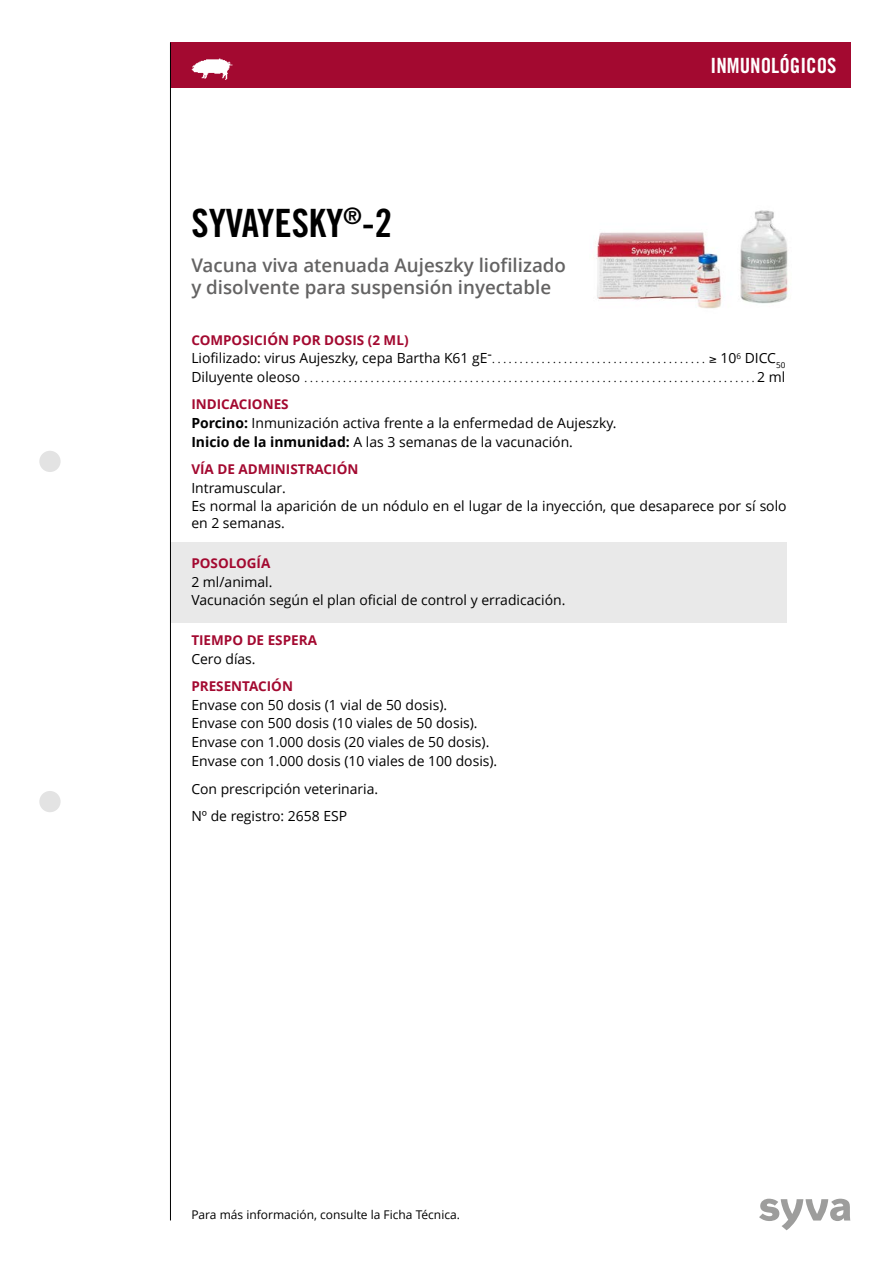
<style>
.page{position:relative;width:893px;height:1263px;background:#fff}
.page>*{position:absolute;margin:0;border:0;box-sizing:border-box;transform-origin:0 0}
.t1{font:39px "Trade Gothic LT Std Bd Cn 20";color:#000}
.t2{font:21px "Trade Gothic LT Std Bd Cn 20";color:#fff}
.t3{font:600 18.75px/22.5px "Open Sans";color:#646363}
.t4{font:13.95px/18.9px "Open Sans";color:#000}
.t5{font:700 13.5px "Open Sans";color:#a30930}
.t6{font:12px "Open Sans";color:#000}
.t7{font:10.5px "Open Sans";color:#000}
.s1{font-size:10.5px}
.s2{font-size:13.95px}
.s3{font-weight:700}
</style>
<div class="page">
<div style="left:170px;top:43px;width:680px;height:45px;background:#a30930"></div>
<div style="left:170px;top:542px;width:617px;height:81px;background:#e9e9e9"></div>
<hr style="left:170px;top:43px;width:1px;height:1177px;background:#000">
<svg style="left:759px;top:1199px;width:91px;height:31px"></svg>
<div style="left:39px;top:451px;width:22px;height:21px;background:#e3e3e3;border-radius:50%"></div>
<div style="left:39px;top:791px;width:22px;height:21px;background:#e3e3e3;border-radius:50%"></div>
<img style="left:593px;top:210px;width:196px;height:99px">
<img style="left:191px;top:42px;width:43px;height:38px">
<h2 class="t2" style="left:711px;top:52px;width:127px">INMUNOLÓGICOS</h2>
<h1 class="t1" style="left:191px;top:199px;width:202px">SYVAYESKY<sup>®</sup>-2</h1>
<h3 class="t3" style="left:191px;top:254px;width:376px">Vacuna viva atenuada Aujeszky liofilizado y disolvente para suspensión inyectable</h3>
<p class="t5" style="left:191px;top:332px;width:219px">COMPOSICIÓN POR DOSIS (2 ML)</p>
<p class="t4" style="left:191px;top:349px;width:596px">Liofilizado: virus Aujeszky, cepa Bartha K61 gE- <span class="s1">. . . . . . . . . . . . . . . . . . . . . . . . . . . . . . . . . . . . . . .</span> ≥ 10<sup>6</sup> DICC<sub>50</sub></p>
<p class="t7" style="left:191px;top:372px;width:596px"><span class="s2">Diluyente oleoso</span> . . . . . . . . . . . . . . . . . . . . . . . . . . . . . . . . . . . . . . . . . . . . . . . . . . . . . . . . . . . . . . . . . . . . . . . . . . . . . . . . . . <span class="s2">2 ml</span></p>
<p class="t5" style="left:191px;top:396px;width:99px">I NDICACIONES</p>
<p class="t4" style="left:191px;top:414px;width:425px"><span class="s3">PORCINO:</span> Inmunización activa frente a la enfermedad de Aujeszky.<br><span class="s3">I NICIO DE LA INMUNIDAD:</span> A las 3 semanas de la vacunación.</p>
<p class="t5" style="left:191px;top:461px;width:169px">VÍA DE ADMINISTRACIÓN</p>
<p class="t4" style="left:191px;top:478px;width:597px">Intramuscular.<br>Es normal la aparición de un nódulo en el lugar de la inyección, que desaparece por sí solo</p>
<p class="t4" style="left:191px;top:514px;width:93px">en 2 semanas.</p>
<p class="t5" style="left:191px;top:555px;width:81px">POSOLOGÍA</p>
<p class="t4" style="left:191px;top:572px;width:373px">2 ml/animal.<br>Vacunación según el plan oficial de control y erradicación.</p>
<p class="t5" style="left:191px;top:632px;width:127px">TIEMPO DE ESPERA</p>
<p class="t4" style="left:191px;top:650px;width:64px">Cero días.</p>
<p class="t5" style="left:191px;top:678px;width:103px">PRESENTACIÓN</p>
<p class="t4" style="left:191px;top:695px;width:305px">Envase con 50 dosis (1 vial de 50 dosis).<br>Envase con 500 dosis (10 viales de 50 dosis).<br>Envase con 1.000 dosis (20 viales de 50 dosis).<br>Envase con 1.000 dosis (10 viales de 100 dosis).</p>
<p class="t4" style="left:191px;top:775px;width:186px;line-height:27.3px">Con prescripción veterinaria.<br>Nº de registro: 2658 ESP</p>
<p class="t6" style="left:191px;top:1208px;width:268px">Para más información, consulte la Ficha Técnica.</p>
</div>
